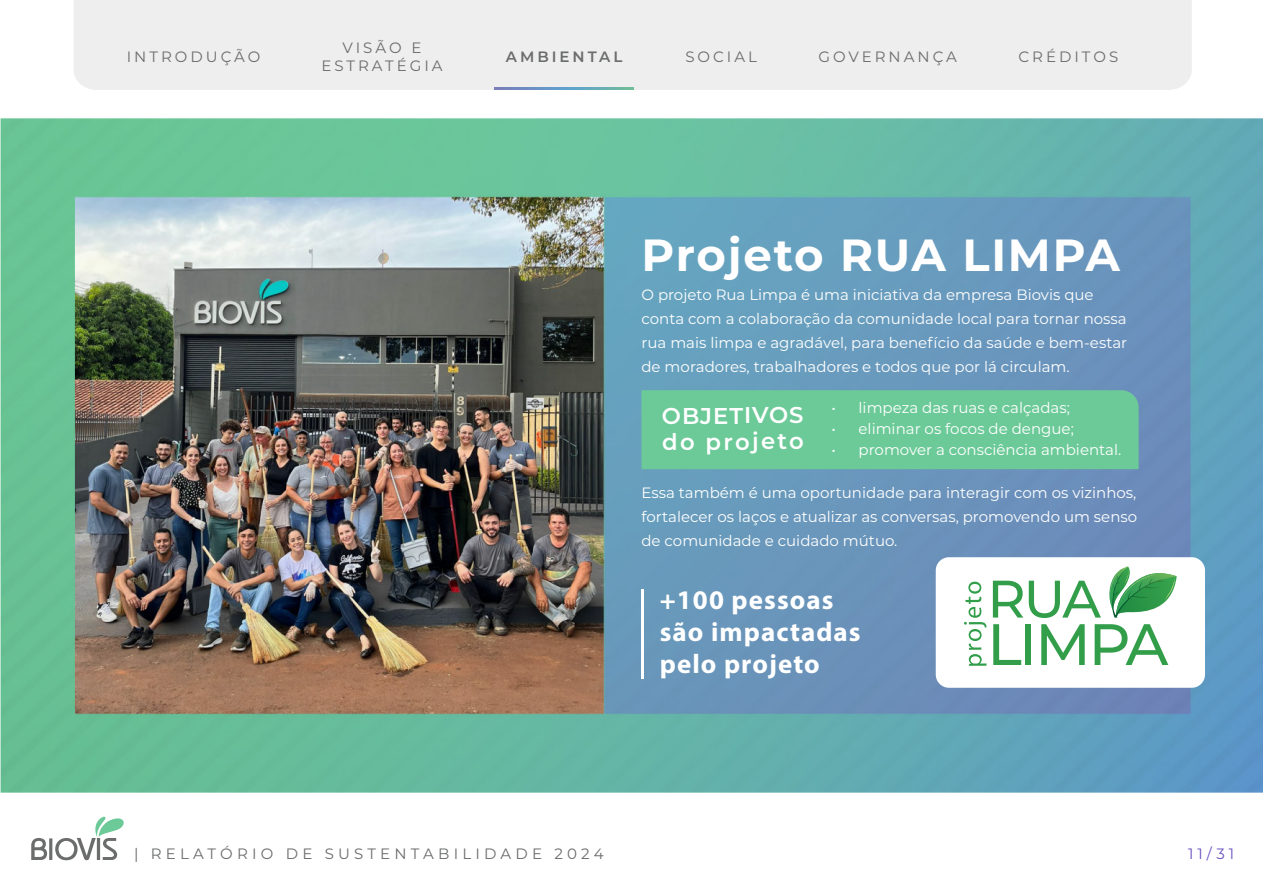
<style>
.page{position:relative;width:1263px;height:893px;background:#fff}
.page>*{position:absolute;margin:0;border:0;box-sizing:border-box;transform-origin:0 0}
.t1{font:700 45px "Montserrat";letter-spacing:.04em;color:#fff}
.t2{font:700 27px/32.1px "Myriad Pro";letter-spacing:.04em;color:#fff}
.t3{font:600 22.8px/26.1px "Montserrat";letter-spacing:.04em;color:#fff}
.t4{font:15px/24px "Montserrat";color:#fff}
.t5{font:15px/18px "Montserrat";letter-spacing:.2em;color:#6b6c6c;text-align:center}
.t6{font:15px "Montserrat";letter-spacing:.28em;color:#6b6c6c}
.t7{font:600 15px "Montserrat";letter-spacing:.2em;color:#6b6c6c}
.t8{font:15px "Montserrat";color:#6a51c0}
</style>
<div class="page">
<svg style="left:31px;top:838px;width:16px;height:22px"></svg>
<svg style="left:55px;top:816px;width:69px;height:44px"></svg>
<hr style="left:49px;top:838px;width:3px;height:22px;background:#6b6c6c">
<div style="left:74px;top:0;width:1118px;height:90px;background:#eeeeef"></div>
<svg style="left:495px;top:87px;width:138px;height:3px"></svg>
<img style="left:0;top:118px;width:1263px;height:674px">
<div style="left:641px;top:390px;width:497px;height:79px;background:#6cca98"></div>
<div style="left:936px;top:557px;width:269px;height:131px;background:#fff;border-radius:13px"></div>
<svg style="left:993px;top:581px;width:30px;height:37px"></svg>
<svg style="left:964px;top:582px;width:22px;height:84px"></svg>
<svg style="left:1029px;top:566px;width:148px;height:52px"></svg>
<svg style="left:993px;top:624px;width:28px;height:41px"></svg>
<div style="left:1025px;top:624px;width:6px;height:41px;background:#329e4a"></div>
<svg style="left:1041px;top:624px;width:44px;height:41px"></svg>
<svg style="left:1095px;top:624px;width:73px;height:41px"></svg>
<hr style="left:641px;top:589px;width:3px;height:90px;background:#fff">
<p class="t5" style="left:127px;top:48px;width:135px">INTRODUÇÃO</p>
<p class="t5" style="left:321px;top:38px;width:123px">VISÃO E<br>ESTRATÉGIA</p>
<p class="t7" style="left:506px;top:46px;width:118px">AMBIENTAL</p>
<p class="t5" style="left:685px;top:47px;width:73px">SOCIAL</p>
<p class="t5" style="left:819px;top:47px;width:140px">GOVERNANÇA</p>
<p class="t5" style="left:1018px;top:47px;width:101px">CRÉDITOS</p>
<h1 class="t1" style="left:641px;top:222px;width:480px">Projeto RUA LIMPA</h1>
<p class="t4" style="left:641px;top:282px;width:487px">O projeto Rua Limpa é uma iniciativa da empresa Biovis que conta com a colaboração da comunidade local para tornar nossa rua mais limpa e agradável, para benefício da saúde e bem-estar de moradores, trabalhadores e todos que por lá circulam.</p>
<h3 class="t3" style="left:662px;top:401px;width:144px">OBJETIVOS do projeto</h3>
<p class="t4" style="left:831px;top:395px;width:240px">• limpeza das ruas e calçadas;</p>
<p class="t4" style="left:831px;top:416px;width:244px">• eliminar os focos de dengue;</p>
<p class="t4" style="left:831px;top:437px;width:291px">• promover a consciência ambiental.</p>
<p class="t4" style="left:641px;top:480px;width:497px;text-align:justify">Essa também é uma oportunidade para interagir com os vizinhos, fortalecer os laços e atualizar as conversas, promovendo um senso de comunidade e cuidado mútuo.</p>
<h2 class="t2" style="left:660px;top:583px;width:202px">+100 pessoas são impactadas pelo projeto</h2>
<p class="t6" style="left:134px;top:843px;width:471px">| RELATÓRIO DE SUSTENTABILIDADE 2024</p>
<p class="t8" style="left:1188px;top:844px;width:47px">11/31</p>
</div>
